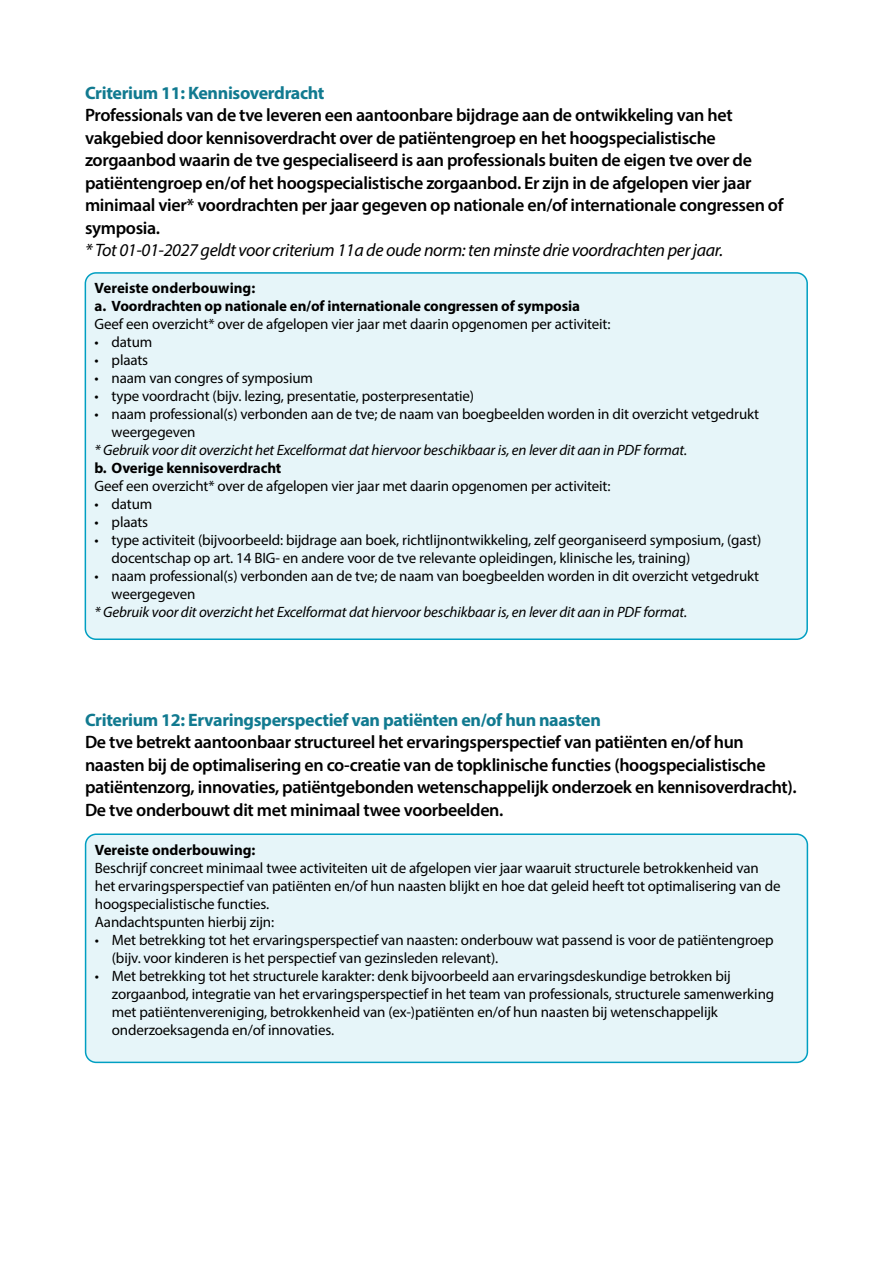
<style>
.page{position:relative;width:893px;height:1263px;background:#fff}
.page>*{position:absolute;margin:0;border:0;box-sizing:border-box;transform-origin:0 0}
.t1{font:600 18px/22.5px "Myriad Pro";letter-spacing:-.02em;color:#000}
.t2{font:700 18px "Myriad Pro";letter-spacing:-.02em;color:#117a90}
.t3{font:italic 18px "Myriad Pro";letter-spacing:-.02em;color:#000}
.t4{font:15px/18px "Myriad Pro";letter-spacing:-.01em;color:#000}
.t5{font:italic 15px "Myriad Pro";letter-spacing:-.01em;color:#000}
.t6{font:700 15px/18px "Myriad Pro";letter-spacing:-.01em;color:#000}
</style>
<div class="page">
<div style="left:85px;top:273px;width:722px;height:366px;background:#e6f5f9;border-radius:11px"></div>
<div style="left:85px;top:272px;width:723px;height:368px;border:2px solid #009fc2;border-radius:11px"></div>
<div style="left:86px;top:834px;width:721px;height:228px;background:#e6f5f9;border-radius:11px"></div>
<div style="left:85px;top:833px;width:723px;height:230px;border:2px solid #009fc2;border-radius:11px"></div>
<p class="t2" style="left:85px;top:81px;width:241px">Criterium 11: Kennisoverdracht</p>
<p class="t1" style="left:85px;top:103px;width:700px">Professionals van de tve leveren een aantoonbare bijdrage aan de ontwikkeling van het vakgebied door kennisoverdracht over de patiëntengroep en het hoogspecialistische zorgaanbod waarin de tve gespecialiseerd is aan professionals buiten de eigen tve over de patiëntengroep en/of het hoogspecialistische zorgaanbod. Er zijn in de afgelopen vier jaar minimaal vier* voordrachten per jaar gegeven op nationale en/of internationale congressen of symposia.</p>
<p class="t3" style="left:85px;top:239px;width:640px">* Tot 01-01-2027 geldt voor criterium 11a de oude norm: ten minste drie voordrachten per jaar.</p>
<p class="t6" style="left:95px;top:279px;width:487px">Vereiste onderbouwing:<br>a. Voordrachten op nationale en/of internationale congressen of symposia</p>
<p class="t4" style="left:95px;top:315px;width:517px">Geef een overzicht* over de afgelopen vier jaar met daarin opgenomen per activiteit:</p>
<p class="t4" style="left:95px;top:333px;width:59px">• datum</p>
<p class="t4" style="left:95px;top:351px;width:55px">• plaats</p>
<p class="t4" style="left:95px;top:369px;width:220px">• naam van congres of symposium</p>
<p class="t4" style="left:95px;top:387px;width:381px">• type voordracht (bijv. lezing, presentatie, posterpresentatie)</p>
<p class="t4" style="left:112px;top:405px;width:649px;text-indent:-17px">• naam professional(s) verbonden aan de tve; de naam van boegbeelden worden in dit overzicht vetgedrukt weergegeven</p>
<p class="t5" style="left:95px;top:441px;width:594px">* Gebruik voor dit overzicht het Excelformat dat hiervoor beschikbaar is, en lever dit aan in PDF format.</p>
<p class="t6" style="left:95px;top:459px;width:188px">b. Overige kennisoverdracht</p>
<p class="t4" style="left:95px;top:477px;width:517px">Geef een overzicht* over de afgelopen vier jaar met daarin opgenomen per activiteit:</p>
<p class="t4" style="left:95px;top:495px;width:59px">• datum</p>
<p class="t4" style="left:95px;top:513px;width:55px">• plaats</p>
<p class="t4" style="left:112px;top:531px;width:651px;text-indent:-17px">• type activiteit (bijvoorbeeld: bijdrage aan boek, richtlijnontwikkeling, zelf georganiseerd symposium, (gast) docentschap op art. 14 BIG- en andere voor de tve relevante opleidingen, klinische les, training)</p>
<p class="t4" style="left:112px;top:567px;width:649px;text-indent:-17px">• naam professional(s) verbonden aan de tve; de naam van boegbeelden worden in dit overzicht vetgedrukt weergegeven</p>
<p class="t5" style="left:95px;top:603px;width:594px">* Gebruik voor dit overzicht het Excelformat dat hiervoor beschikbaar is, en lever dit aan in PDF format.</p>
<p class="t2" style="left:85px;top:708px;width:517px">Criterium 12: Ervaringsperspectief van patiënten en/of hun naasten</p>
<p class="t1" style="left:85px;top:730px;width:713px">De tve betrekt aantoonbaar structureel het ervaringsperspectief van patiënten en/of hun naasten bij de optimalisering en co-creatie van de topklinische functies (hoogspecialistische patiëntenzorg, innovaties, patiëntgebonden wetenschappelijk onderzoek en kennisoverdracht).<br>De tve onderbouwt dit met minimaal twee voorbeelden.</p>
<p class="t6" style="left:95px;top:840px;width:162px">Vereiste onderbouwing:</p>
<p class="t4" style="left:95px;top:858px;width:687px">Beschrijf concreet minimaal twee activiteiten uit de afgelopen vier jaar waaruit structurele betrokkenheid van het ervaringsperspectief van patiënten en/of hun naasten blijkt en hoe dat geleid heeft tot optimalisering van de hoogspecialistische functies.<br>Aandachtspunten hierbij zijn:</p>
<p class="t4" style="left:112px;top:930px;width:663px;text-indent:-17px">• Met betrekking tot het ervaringsperspectief van naasten: onderbouw wat passend is voor de patiëntengroep (bijv. voor kinderen is het perspectief van gezinsleden relevant).</p>
<p class="t4" style="left:112px;top:966px;width:664px;text-indent:-17px">• Met betrekking tot het structurele karakter: denk bijvoorbeeld aan ervaringsdeskundige betrokken bij zorgaanbod, integratie van het ervaringsperspectief in het team van professionals, structurele samenwerking met patiëntenvereniging, betrokkenheid van (ex-)patiënten en/of hun naasten bij wetenschappelijk onderzoeksagenda en/of innovaties.</p>
</div>
